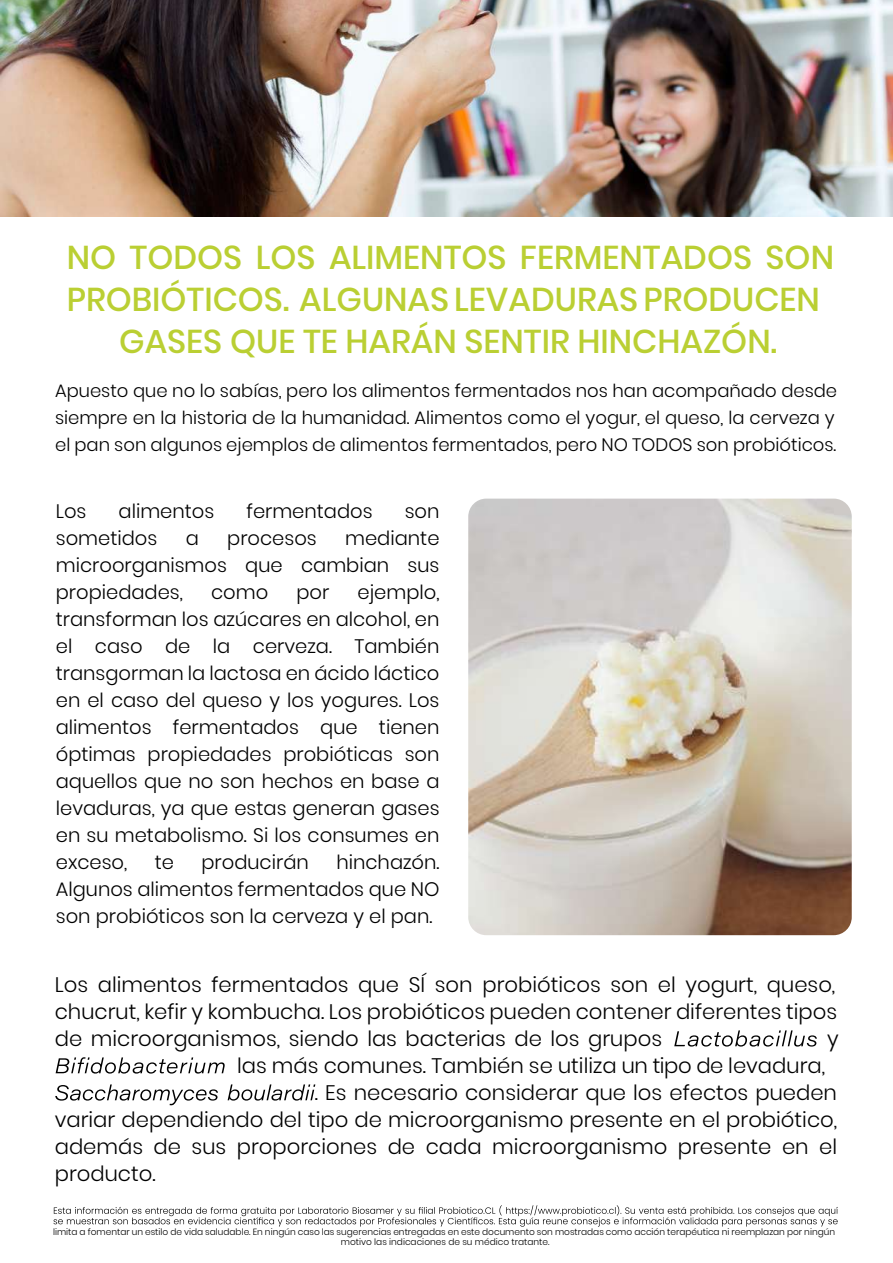
<style>
.page{position:relative;width:893px;height:1263px;background:#fff}
.page>*{position:absolute;margin:0;border:0;box-sizing:border-box;transform-origin:0 0}
.t1{font:500 33px/42px "Poppins";color:#bacf33;text-align:center}
.t2{font:300 21px/27px "Poppins";color:#000;text-align:justify}
.t3{font:300 19.5px/27px "Poppins";color:#000;text-align:justify}
.t4{font:300 18px/27px "Poppins";color:#000}
.t5{font:300 9px/10.5px "Poppins";color:#000;text-align:center}
</style>
<div class="page">
<img style="left:0;top:0;width:893px;height:217px">
<img style="left:468px;top:499px;width:384px;height:436px">
<svg style="left:674px;top:1030px;width:143px;height:16px"></svg>
<svg style="left:56px;top:1057px;width:169px;height:16px"></svg>
<svg style="left:55px;top:1084px;width:260px;height:21px"></svg>
<svg style="left:54px;top:1205px;width:784px;height:22px"></svg>
<h1 class="t1" style="left:67px;top:236px;width:769px">NO TODOS LOS ALIMENTOS FERMENTADOS SON<br>PROBIÓTICOS. ALGUNAS LEVADURAS PRODUCEN<br>GASES QUE TE HARÁN SENTIR HINCHAZÓN.</h1>
<p class="t4" style="left:55px;top:378px;width:784px">Apuesto que no lo sabías, pero los alimentos fermentados nos han acompañado desde siempre en la historia de la humanidad. Alimentos como el yogur, el queso, la cerveza y el pan son algunos ejemplos de alimentos fermentados, pero NO TODOS son probióticos.</p>
<p class="t3" style="left:56px;top:498px;width:32px">Los</p>
<p class="t3" style="left:119px;top:498px;width:97px">alimentos</p>
<p class="t3" style="left:246px;top:498px;width:128px">fermentados</p>
<p class="t3" style="left:405px;top:498px;width:36px">son</p>
<p class="t3" style="left:56px;top:525px;width:103px">sometidos</p>
<p class="t3" style="left:186px;top:525px;width:15px">a</p>
<p class="t3" style="left:227px;top:525px;width:91px">procesos</p>
<p class="t3" style="left:56px;top:525px;width:385px;text-indent:289px">mediante microorganismos que cambian sus propiedades,</p>
<p class="t3" style="left:56px;top:579px;width:385px;text-indent:302px">ejemplo, transforman los azúcares en alcohol, en el caso de la cerveza. También transgorman la lactosa en ácido láctico en el caso del queso y los yogures. Los alimentos fermentados que tienen óptimas propiedades probióticas son aquellos que no son hechos en base a levaduras, ya que estas generan gases en su metabolismo. Si los consumes en exceso,</p>
<p class="t3" style="left:211px;top:579px;width:59px">como</p>
<p class="t3" style="left:297px;top:579px;width:34px">por</p>
<p class="t3" style="left:56px;top:849px;width:385px;text-indent:281px">hinchazón.<br>Algunos alimentos fermentados que NO son probióticos son la cerveza y el pan.</p>
<p class="t3" style="left:155px;top:849px;width:21px">te</p>
<p class="t3" style="left:201px;top:849px;width:109px">producirán</p>
<p class="t2" style="left:55px;top:971px;width:784px">Los alimentos fermentados que SÍ son probióticos son el yogurt, queso, chucrut, kefir y kombucha. Los probióticos pueden contener diferentes tipos de microorganismos, siendo las bacterias de los grupos</p>
<p class="t2" style="left:827px;top:1025px;width:13px">y</p>
<p class="t2" style="left:237px;top:1052px;width:590px">las más comunes. También se utiliza un tipo de levadura,</p>
<p class="t2" style="left:315px;top:1079px;width:524px">. Es necesario considerar que los efectos pueden</p>
<p class="t2" style="left:55px;top:1106px;width:784px">variar dependiendo del tipo de microorganismo presente en el probiótico,</p>
<p class="t2" style="left:55px;top:1133px;width:784px">además de sus proporciones de cada microorganismo presente en el</p>
<p class="t2" style="left:55px;top:1160px;width:102px">producto.</p>
<p class="t5" style="left:53px;top:1226px;width:783px">limita a fomentar un estilo de vida saludable. En ningún caso las sugerencias entregadas en este documento son mostradas como acción terapéutica ni reemplazan por ningún motivo las indicaciones de su médico tratante.</p>
</div>
